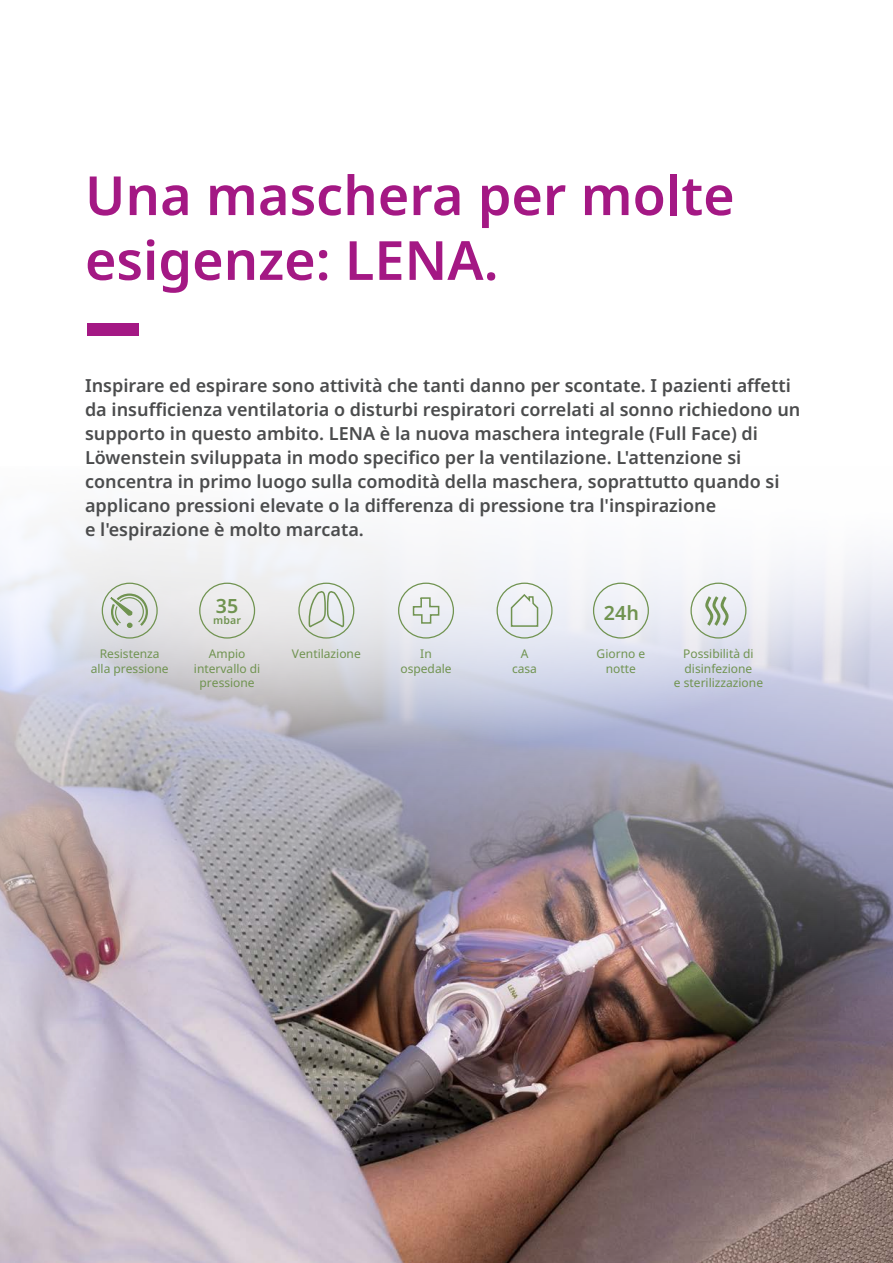
<style>
.page{position:relative;width:893px;height:1263px;background:#fff}
.page>*{position:absolute;margin:0;border:0;box-sizing:border-box;transform-origin:0 0}
.Headline{font:600 54px/64.8px "Noto Sans";color:#a41884}
.Subline{font:600 19.65px "Noto Sans";color:#709350}
.t1{font:600 18px/24px "Noto Sans";color:#4b4c4d}
.FT_8pt_10pt{font:12px/14.4px "Noto Sans";color:#709350;text-align:center}
.Subline-2{font:600 10.5px "Noto Sans";color:#709350}
</style>
<div class="page">
<img style="left:136px;top:752px;width:757px;height:511px">
<svg style="left:0;top:752px;width:136px;height:511px;background:#c2b4be"></svg>
<svg style="left:0;top:323px;width:893px;height:429px"></svg>
<div style="left:398px;top:583px;width:56px;height:56px;border:1px solid #709350;border-radius:50%"></div>
<div style="left:593px;top:583px;width:56px;height:56px;border:1px solid #709350;border-radius:50%"></div>
<div style="left:690px;top:583px;width:56px;height:56px;border:1px solid #709350;border-radius:50%"></div>
<div style="left:199px;top:583px;width:56px;height:56px;border:1px solid #709350;border-radius:50%"></div>
<div style="left:102px;top:583px;width:56px;height:56px;border:1px solid #709350;border-radius:50%"></div>
<div style="left:298px;top:583px;width:56px;height:56px;border:1px solid #709350;border-radius:50%"></div>
<svg style="left:308px;top:589px;width:37px;height:40px"></svg>
<svg style="left:109px;top:592px;width:40px;height:36px"></svg>
<div style="left:497px;top:583px;width:56px;height:56px;border:1px solid #709350;border-radius:50%"></div>
<svg style="left:510px;top:593px;width:29px;height:34px"></svg>
<svg style="left:704px;top:594px;width:26px;height:34px"></svg>
<svg style="left:412px;top:596px;width:28px;height:28px"></svg>
<div style="left:87px;top:323px;width:51px;height:12px;background:#a41884"></div>
<p class="Headline" style="left:85px;top:164px;width:651px">Una maschera per molte esigenze: LENA.</p>
<p class="t1" style="left:85px;top:374px;width:717px">Inspirare ed espirare sono attività che tanti danno per scontate. I pazienti affetti da insufficienza ventilatoria o disturbi respiratori correlati al sonno richiedono un supporto in questo ambito. LENA è la nuova maschera integrale (Full Face) di Löwenstein sviluppata in modo specifico per la ventilazione. L'attenzione si concentra in primo luogo sulla comodità della maschera, soprattutto quando si applicano pressioni elevate o la differenza di pressione tra l'inspirazione<br>e l'espirazione è molto marcata.</p>
<p class="Subline" style="left:216px;top:595px;width:24px">35</p>
<p class="Subline-2" style="left:213px;top:614px;width:29px">mbar</p>
<p class="FT_8pt_10pt" style="left:194px;top:647px;width:68px">Ampio intervallo di pressione</p>
<p class="Subline" style="left:604px;top:601px;width:37px">24h</p>
<p class="FT_8pt_10pt" style="left:91px;top:647px;width:79px">Resistenza alla pressione</p>
<p class="FT_8pt_10pt" style="left:292px;top:647px;width:70px">Ventilazione</p>
<p class="FT_8pt_10pt" style="left:400px;top:647px;width:53px">In ospedale</p>
<p class="FT_8pt_10pt" style="left:512px;top:647px;width:26px">A casa</p>
<p class="FT_8pt_10pt" style="left:597px;top:647px;width:50px">Giorno e notte</p>
<p class="FT_8pt_10pt" style="left:674px;top:647px;width:91px">Possibilità di disinfezione<br>e sterilizzazione</p>
</div>
